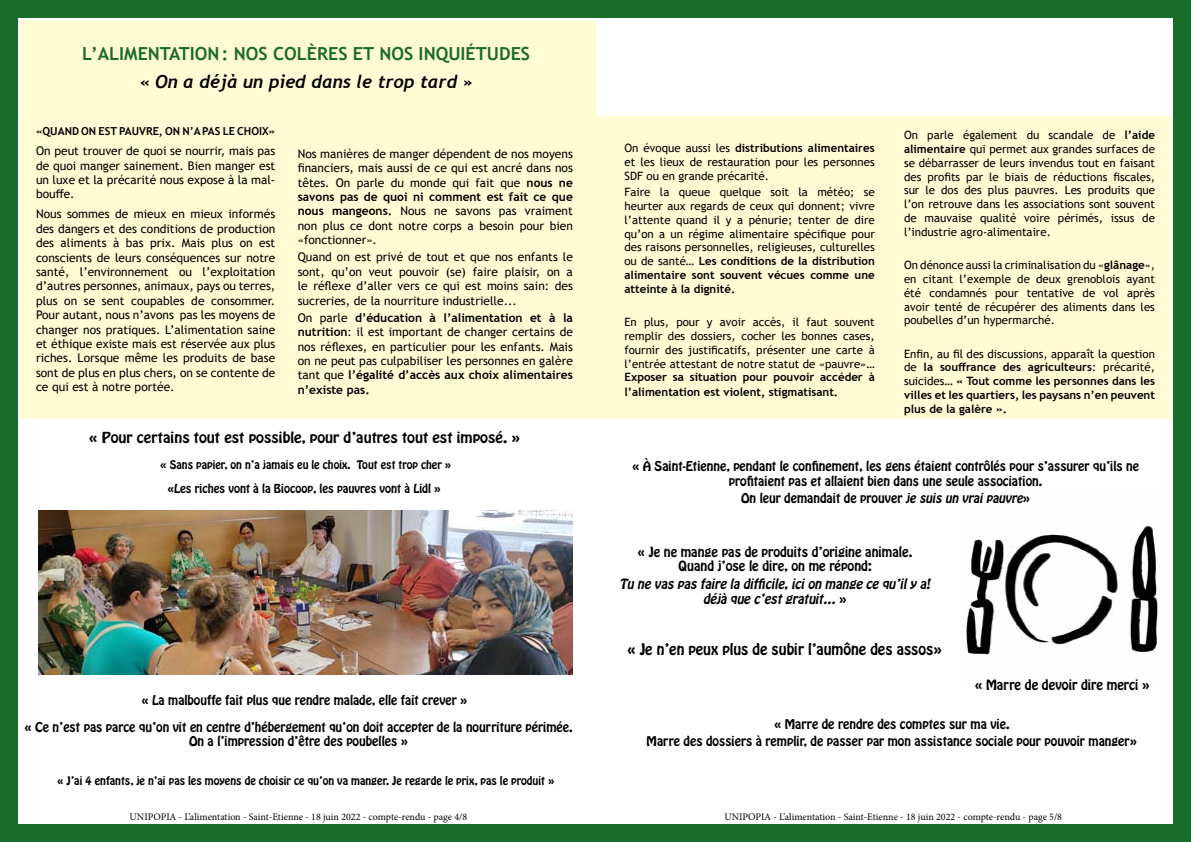
<style>
.page{position:relative;width:1191px;height:842px;background:#fff}
.page>*{position:absolute;margin:0;border:0;box-sizing:border-box;transform-origin:0 0}
.t1{font:700 18px "Trebuchet MS";color:#1a6c2a}
.t2{font:italic 700 18px "Trebuchet";color:#000}
.t3{font:14.1px "Hobo Std";color:#000}
.t4{font:13.5px "Hobo Std";color:#000;scale:1.07 1}
.t5{font:12.6px "Hobo Std";color:#000}
.t6{font:12.4px/14.9px "Hobo Std";color:#000;text-align:center}
.t7{font:italic 12.4px/14.9px "Hobo Std";color:#000;text-align:center}
.t8{font:12px/14.4px "Trebuchet MS";color:#000;text-align:justify}
.t9{font:12px/14.4px "Hobo Std";color:#000;text-align:center}
.t10{font:11.9px "Hobo Std";color:#000}
.t11{font:11.5px/13.8px "Trebuchet MS";color:#000;text-align:justify}
.t12{font:700 11.5px/13.9px "Trebuchet MS";color:#000}
.t13{font:11px "Hobo Std";color:#000}
.t14{font:700 11px "Trebuchet MS";color:#000}
.t15{font:10.5px "Hobo Std";color:#000}
.t16{font:10px "Minion Pro";color:#000}
.s1{font-weight:700}
.s2{font-weight:400}
.s3{font-style:italic}
.s4{font-style:normal}
</style>
<div class="page">
<div style="left:0;top:0;width:1191px;height:17px;background:#1a6c2a"></div>
<div style="left:0;top:825px;width:1191px;height:17px;background:#1a6c2a"></div>
<div style="left:0;top:0;width:17px;height:842px;background:#1a6c2a"></div>
<div style="left:1174px;top:0;width:17px;height:842px;background:#1a6c2a"></div>
<div style="left:21px;top:20px;width:574px;height:96px;background:#fffcd5"></div>
<div style="left:21px;top:116px;width:1150px;height:303px;background:#fffcd5"></div>
<img style="left:965px;top:525px;width:193px;height:133px">
<img style="left:39px;top:510px;width:534px;height:164px">
<h1 class="t1" style="left:82px;top:43px;width:449px">L’alimentation: Nos colères et nos inquiétudes</h1>
<h1 class="t2" style="left:140px;top:70px;width:333px">« On a déjà un pied dans le trop tard »</h1>
<p class="t14" style="left:36px;top:124px;width:22px">«Quan</p>
<p class="t14" style="left:72px;top:124px;width:55px">d on est pau</p>
<p class="t14" style="left:139px;top:124px;width:138px">vre, on n’a pas le choix»</p>
<p class="t8" style="left:36px;top:144px;width:241px">On peut trouver de quoi se nourrir, mais pas de quoi manger sainement. Bien manger est un luxe et la précarité nous expose à la mal&shy;bouffe.</p>
<p class="t8" style="left:36px;top:207px;width:241px">Nous sommes de mieux en mieux informés des dangers et des conditions de production des aliments à bas prix. Mais plus on est conscients de leurs conséquences sur notre santé, l’environnement ou l’exploitation d’autres personnes, animaux, pays ou terres, plus on se sent coupables de consommer.<br>Pour autant, nous n’avons pas les moyens de changer nos pratiques. L’alimentation saine et éthique existe mais est réservée aux plus riches. Lorsque même les produits de base sont de plus en plus chers, on se contente de ce qui est à notre portée.</p>
<p class="t8" style="left:298px;top:146px;width:277px">Nos manières de manger dépendent de nos moyens financiers, mais aussi de ce qui est ancré dans nos têtes. On parle du monde qui fait que <span class="s1">nous ne savons pas de quoi ni comment est fait ce que nous mangeons.</span> Nous ne savons pas vraiment non plus ce dont notre corps a besoin pour bien «fonctionner».</p>
<p class="t8" style="left:298px;top:250px;width:277px">Quand on est privé de tout et que nos enfants le sont, qu’on veut pouvoir (se) faire plaisir, on a le réflexe d’aller vers ce qui est moins sain: des sucreries, de la nourriture industrielle...</p>
<p class="t8" style="left:298px;top:310px;width:277px">On parle <span class="s1">d’éducation à l’alimentation et à la nutrition</span>: il est important de changer certains de nos réflexes, en particulier pour les enfants. Mais on ne peut pas culpabiliser les personnes en galère tant que <span class="s1">l’égalité d’accès aux choix alimentaires n’existe pas.</span></p>
<p class="t4" style="left:89px;top:428px;width:404px">« Pour certains tout est possible, pour d’autres tout est imposé. »</p>
<p class="t15" style="left:160px;top:457px;width:293px">« Sans papier, on n’a jamais eu le choix. Tout est trop cher »</p>
<p class="t13" style="left:167px;top:481px;width:275px">«Les riches vont à la Biocoop, les pauvres vont à Lidl »</p>
<p class="t10" style="left:141px;top:692px;width:328px">« La malbouffe fait plus que rendre malade, elle fait crever »</p>
<p class="t9" style="left:24px;top:720px;width:550px">« Ce n’est pas parce qu’on vit en centre d’hébergement qu’on doit accepter de la nourriture périmée.<br>On a l’impression d’être des poubelles »</p>
<p class="t15" style="left:57px;top:774px;width:499px">« J’ai 4 enfants, je n’ai pas les moyens de choisir ce qu’on va manger. Je regarde le prix, pas le produit »</p>
<p class="t11" style="left:624px;top:141px;width:252px">On évoque aussi les <span class="s1">distributions alimentaires </span>et les lieux de restauration pour les personnes SDF ou en grande précarité.</p>
<p class="t11" style="left:624px;top:185px;width:252px">Faire la queue quelque soit la météo; se heurter aux regards de ceux qui donnent; vivre l’attente quand il y a pénurie; tenter de dire qu’on a un régime alimentaire spécifique pour des raisons personnelles, religieuses, culturelles ou de santé… <span class="s1">Les conditions de la distribution alimentaire sont souvent vécues comme une atteinte à la dignité.</span></p>
<p class="t11" style="left:624px;top:315px;width:252px">En plus, pour y avoir accès, il faut souvent remplir des dossiers, cocher les bonnes cases, fournir des justificatifs, présenter une carte à l’entrée attestant de notre statut de «pauvre»…</p>
<p class="t12" style="left:624px;top:370px;width:252px;line-height:14.4px">Exposer sa situation pour pouvoir accéder à l’alimentation est violent, stigmatisant.</p>
<p class="t11" style="left:904px;top:128px;width:252px">On parle également du scandale de <span class="s1">l’aide alimentaire</span> qui permet aux grandes surfaces de se débarrasser de leurs invendus tout en faisant des profits par le biais de réductions fiscales, sur le dos des plus pauvres. Les produits que l’on retrouve dans les associations sont souvent de mauvaise qualité voire périmés, issus de l’industrie agro-alimentaire.</p>
<p class="t11" style="left:904px;top:258px;width:252px">On dénonce aussi la criminalisation du «<span class="s1">glânage</span>», en citant l’exemple de deux grenoblois ayant été condamnés pour tentative de vol après avoir tenté de récupérer des aliments dans les poubelles d’un hypermarché.</p>
<p class="t12" style="left:904px;top:347px;width:252px;text-align:justify"><span class="s2">Enfin, au fil des discussions, apparaît la question de</span> la souffrance des agriculteurs<span class="s2">: précarité, suicides…</span> « Tout comme les personnes dans les villes et les quartiers, les paysans n’en peuvent plus de la galère ».</p>
<p class="t9" style="left:632px;top:459px;width:508px">« à Saint-Etienne, pendant le confinement, les gens étaient contrôlés pour s’assurer qu’ils ne profitaient pas et allaient bien dans une seule association.</p>
<p class="t9" style="left:741px;top:491px;width:291px">On leur demandait de prouver <span class="s3">je suis un vrai pauvre</span>»</p>
<p class="t6" style="left:637px;top:544px;width:276px">« Je ne mange pas de produits d’origine animale.<br>Quand j’ose le dire, on me répond:</p>
<p class="t7" style="left:619px;top:577px;width:315px">Tu ne vas pas faire la difficile,icion mange ce qu’ily a! déjà que c’estgratuit… <span class="s4">»</span></p>
<p class="t3" style="left:627px;top:640px;width:316px">« Je n’en peux plus de subir l’aumône des assos»</p>
<p class="t5" style="left:974px;top:676px;width:177px">« Marre de devoir dire merci »</p>
<p class="t9" style="left:646px;top:716px;width:492px;line-height:17px">« Marre de rendre des comptes sur ma vie.<br>Marre des dossiers à remplir, de passer par mon assistance sociale pour pouvoir manger»</p>
<p class="t16" style="left:130px;top:810px;width:339px">UNIPOPIA - L’alimentation - Saint-Etienne - 18 juin 2022 - compte-rendu - page 4/8</p>
<p class="t16" style="left:724px;top:810px;width:339px">UNIPOPIA - L’alimentation - Saint-Etienne - 18 juin 2022 - compte-rendu - page 5/8</p>
</div>
